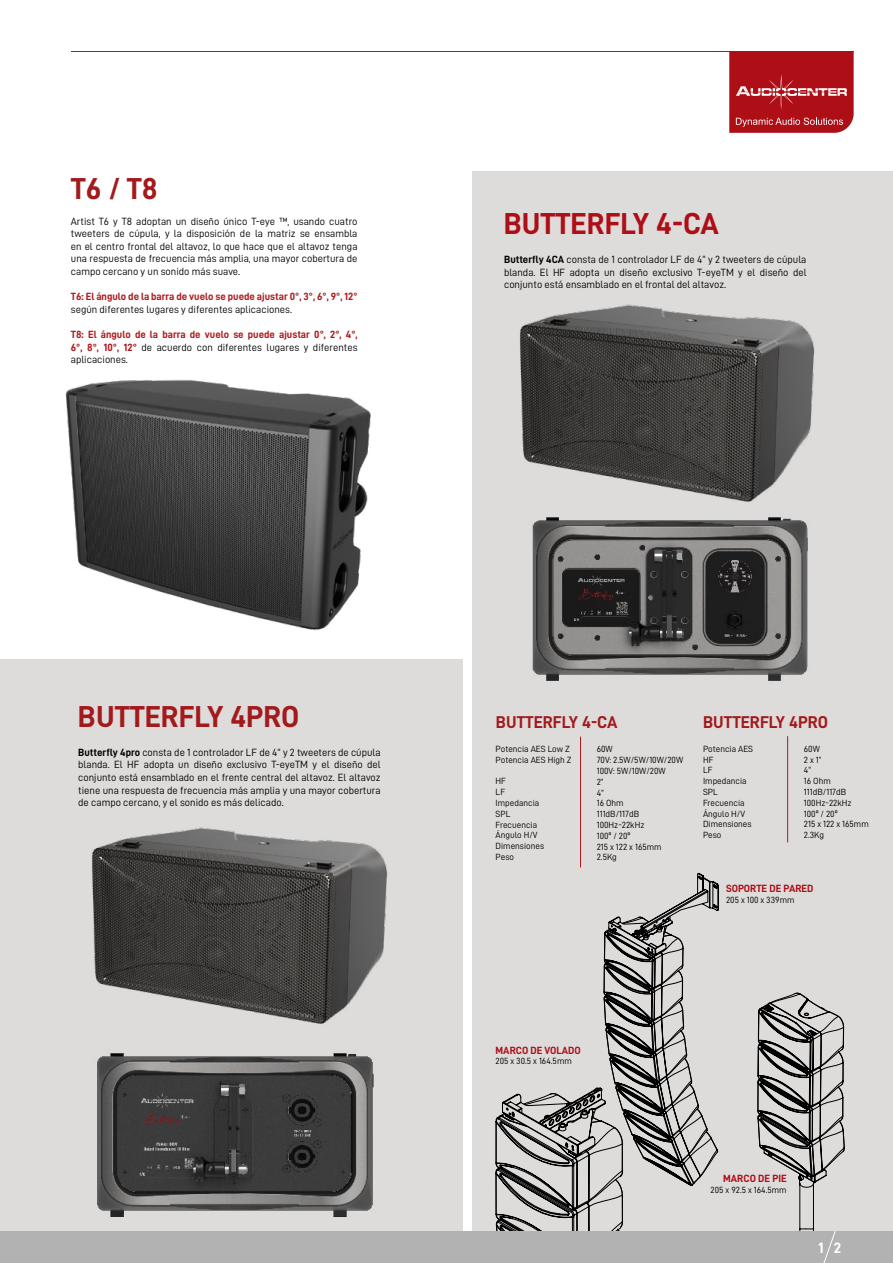
<style>
.page{position:relative;width:893px;height:1263px;background:#fff}
.page>*{position:absolute;margin:0;border:0;box-sizing:border-box;transform-origin:0 0}
.t1{font:30.3px "D DIN Bold";color:#a31a1c}
.t2{font:30.3px "D DIN Bold";color:#ae0e16}
.t3{font:17.1px "D DIN Bold";color:#a31a1c}
.t4{font:15px "D DIN Bold";color:#fff}
.t5{font:10.5px/12.6px "D DIN";color:#000;text-align:justify}
.t6{font:10.5px "D DIN Bold";color:#ae191d}
.t7{font:10.5px "D DIN Bold";color:#ae191a}
.t8{font:10.5px "D DIN Bold";color:#ae0e16}
.t9{font:9px/10.8px "D DIN";color:#000}
.s1{font-family:"D DIN Bold";color:#ae191a}
.s2{font-family:"D DIN Bold"}
</style>
<div class="page">
<hr style="left:71px;top:51px;width:782px;height:1px;background:#ae191a">
<svg style="left:729px;top:51px;width:124px;height:81px;background:#b42128"></svg>
<img style="left:65px;top:380px;width:306px;height:251px">
<div style="left:472px;top:171px;width:421px;height:1060px;background:#dddcdb"></div>
<div style="left:0;top:660px;width:462px;height:571px;background:#dddcdb"></div>
<img style="left:92px;top:827px;width:296px;height:197px">
<img style="left:520px;top:304px;width:295px;height:198px">
<hr style="left:580px;top:737px;width:1px;height:130px;background:#ae191a">
<img style="left:532px;top:517px;width:276px;height:164px">
<img style="left:97px;top:1053px;width:277px;height:164px">
<svg style="left:757px;top:996px;width:88px;height:235px"></svg>
<div style="left:0;top:1231px;width:893px;height:32px;background:#b3b2b2"></div>
<svg style="left:813px;top:1229px;width:23px;height:34px"></svg>
<hr style="left:787px;top:736px;width:1px;height:106px;background:#ae191a">
<svg style="left:495px;top:873px;width:224px;height:358px"></svg>
<h1 class="t1" style="left:71px;top:172px;width:89px">T6 / T8</h1>
<p class="t5" style="left:71px;top:214px;width:288px">Artist T6 y T8 adoptan un diseño único T-eye ™, usando cuatro tweeters de cúpula, y la disposición de la matriz se ensambla en el centro frontal del altavoz, lo que hace que el altavoz tenga una respuesta de frecuencia más amplia, una mayor cobertura de campo cercano y un sonido más suave.</p>
<p class="t6" style="left:71px;top:291px;width:288px">T6: El ángulo de la barra de vuelo se puede ajustar 0°, 3°, 6°, 9°, 12°</p>
<p class="t5" style="left:71px;top:303px;width:223px">según diferentes lugares y diferentes aplicaciones.</p>
<p class="t7" style="left:71px;top:329px;width:288px">T8: El ángulo de la barra de vuelo se puede ajustar 0°, 2°, 4°,</p>
<p class="t5" style="left:71px;top:340px;width:288px"><span class="s1">6°, 8°, 10°, 12°</span> de acuerdo con diferentes lugares y diferentes aplicaciones.</p>
<h1 class="t2" style="left:504px;top:206px;width:217px">BUTTERFLY 4-CA</h1>
<p class="t5" style="left:504px;top:253px;width:304px"><span class="s2">Butterfly 4CA</span> consta de 1 controlador LF de 4” y 2 tweeters de cúpula blanda. El HF adopta un diseño exclusivo T-eyeTM y el diseño del conjunto está ensamblado en el frontal del altavoz.</p>
<h1 class="t1" style="left:78px;top:699px;width:223px">BUTTERFLY 4PRO</h1>
<p class="t5" style="left:78px;top:746px;width:304px"><span class="s2">Butterfly 4pro</span> consta de 1 controlador LF de 4” y 2 tweeters de cúpula blanda. El HF adopta un diseño exclusivo T-eyeTM y el diseño del conjunto está ensamblado en el frente central del altavoz. El altavoz tiene una respuesta de frecuencia más amplia y una mayor cobertura de campo cercano, y el sonido es más delicado.</p>
<p class="t9" style="left:703px;top:743px;width:52px">Potencia AES<br>HF<br>LF<br>Impedancia<br>SPL<br>Frecuencia<br>Ángulo H/V<br>Dimensiones<br>Peso</p>
<p class="t9" style="left:804px;top:743px;width:66px">60W<br>2 x 1”<br>4”<br>16 Ohm<br>111dB/117dB<br>100Hz-22kHz<br>100º / 20º<br>215 x 122 x 165mm<br>2.3Kg</p>
<h2 class="t3" style="left:703px;top:712px;width:127px">BUTTERFLY 4PRO</h2>
<h2 class="t3" style="left:496px;top:713px;width:123px">BUTTERFLY 4-CA</h2>
<p class="t9" style="left:496px;top:743px;width:77px">Potencia AES Low Z<br>Potencia AES High Z</p>
<p class="t9" style="left:496px;top:776px;width:50px">HF<br>LF<br>Impedancia<br>SPL<br>Frecuencia<br>Ángulo H/V<br>Dimensiones<br>Peso</p>
<p class="t9" style="left:597px;top:744px;width:88px">60W<br>70V: 2.5W/5W/10W/20W<br>100V: 5W/10W/20W<br>2”<br>4”<br>16 Ohm<br>111dB/117dB<br>100Hz-22kHz<br>100º / 20º<br>215 x 122 x 165mm<br>2.5Kg</p>
<p class="t8" style="left:496px;top:1044px;width:87px">MARCO DE VOLADO</p>
<p class="t9" style="left:496px;top:1056px;width:78px">205 x 30.5 x 164.5mm</p>
<p class="t8" style="left:726px;top:882px;width:89px">SOPORTE DE PARED</p>
<p class="t9" style="left:726px;top:894px;width:70px">205 x 100 x 339mm</p>
<p class="t8" style="left:723px;top:1173px;width:65px">MARCO DE PIE</p>
<p class="t9" style="left:711px;top:1184px;width:78px">205 x 92.5 x 164.5mm</p>
<h3 class="t4" style="left:818px;top:1240px;width:24px">1 2</h3>
</div>
